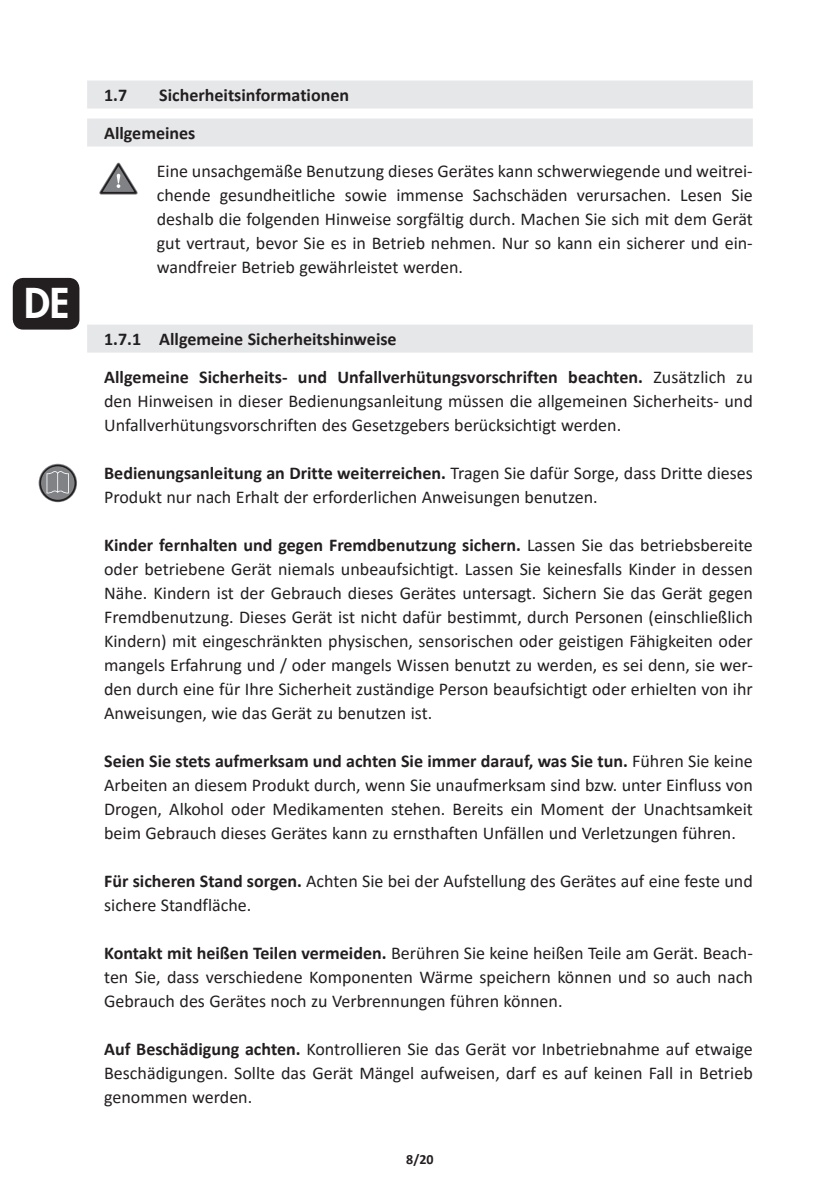
<style>
.page{position:relative;width:840px;height:1191px;background:#fff}
.page>*{position:absolute;margin:0;border:0;box-sizing:border-box;transform-origin:0 0}
.t1{font:800 40px "Futura";color:#fff}
.t2{font:18px/24px "Calibri";color:#231f20;text-align:justify}
.t3{font:700 18px/38px "Calibri";color:#231f20}
.t4{font:700 14px "Calibri";color:#231f20}
.s1{font-weight:400}
.s2{font-weight:700}
</style>
<div class="page">
<div style="left:15px;top:280px;width:62px;height:47px;background:#231f20;border-radius:9px"></div>
<div style="left:13px;top:278px;width:66px;height:51px;border:4px solid #231f20;border-radius:9px"></div>
<div style="left:87px;top:80px;width:665px;height:28px;background:#e6e7e9"></div>
<div style="left:87px;top:118px;width:665px;height:28px;background:#e6e7e9"></div>
<div style="left:87px;top:324px;width:665px;height:28px;background:#e6e7e9"></div>
<svg style="left:99px;top:163px;width:39px;height:32px"></svg>
<div style="left:41px;top:466px;width:33px;height:33px;background:#68686b;border-radius:50%"></div>
<div style="left:39px;top:464px;width:38px;height:38px;border:5px solid #808285;border-radius:50%"></div>
<div style="left:39px;top:465px;width:37px;height:36px;border:3px solid #231f20;border-radius:50%"></div>
<div style="left:41px;top:466px;width:33px;height:34px;background:#808285;border-radius:50%"></div>
<svg style="left:46px;top:471px;width:23px;height:23px"></svg>
<h1 class="t1" style="left:24px;top:277px;width:47px">DE</h1>
<p class="t3" style="left:104px;top:75px;width:246px;text-indent:55px">Sicherheitsinformationen<br>Allgemeines</p>
<p class="t2" style="left:157px;top:158px;width:597px">Eine unsachgemäße Benutzung dieses Gerätes kann schwerwiegende und weitrei&shy;chende gesundheitliche sowie immense Sachschäden verursachen. Lesen Sie deshalb die folgenden Hinweise sorgfältig durch. Machen Sie sich mit dem Gerät gut vertraut, bevor Sie es in Betrieb nehmen. Nur so kann ein sicherer und ein&shy;wandfreier Betrieb gewährleistet werden.</p>
<p class="t3" style="left:104px;top:75px;width:25px">1.7</p>
<p class="t3" style="left:104px;top:319px;width:649px">1.7.1 Allgemeine Sicherheitshinweise<br>Allgemeine Sicherheits- und Unfallverhütungsvorschriften beachten. <span class="s1">Zusätzlich zu</span></p>
<p class="t2" style="left:104px;top:388px;width:649px">den Hinweisen in dieser Bedienungsanleitung müssen die allgemeinen Sicherheits- und<br>Unfallverhütungsvorschriften des Gesetzgebers berücksichtigt werden.</p>
<p class="t2" style="left:104px;top:460px;width:649px"><span class="s2">Bedienungsanleitung an Dritte weiterreichen.</span> Tragen Sie dafür Sorge, dass Dritte dieses<br>Produkt nur nach Erhalt der erforderlichen Anweisungen benutzen.</p>
<p class="t2" style="left:104px;top:532px;width:649px"><span class="s2">Kinder fernhalten und gegen Fremdbenutzung sichern.</span> Lassen Sie das betriebsbereite oder betriebene Gerät niemals unbeaufsichtigt. Lassen Sie keinesfalls Kinder in dessen Nähe. Kindern ist der Gebrauch dieses Gerätes untersagt. Sichern Sie das Gerät gegen Fremdbenutzung. Dieses Gerät ist nicht dafür bestimmt, durch Personen (einschließlich Kindern) mit eingeschränkten physischen, sensorischen oder geistigen Fähigkeiten oder mangels Erfahrung und / oder mangels Wissen benutzt zu werden, es sei denn, sie wer&shy;den durch eine für Ihre Sicherheit zuständige Person beaufsichtigt oder erhielten von ihr Anweisungen, wie das Gerät zu benutzen ist.</p>
<p class="t2" style="left:104px;top:748px;width:649px"><span class="s2">Seien Sie stets aufmerksam und achten Sie immer darauf, was Sie tun.</span> Führen Sie keine Arbeiten an diesem Produkt durch, wenn Sie unaufmerksam sind bzw. unter Einfluss von Drogen, Alkohol oder Medikamenten stehen. Bereits ein Moment der Unachtsamkeit beim Gebrauch dieses Gerätes kann zu ernsthaften Unfällen und Verletzungen führen.</p>
<p class="t2" style="left:104px;top:868px;width:649px"><span class="s2">Für sicheren Stand sorgen.</span> Achten Sie bei der Aufstellung des Gerätes auf eine feste und sichere Standfläche.</p>
<p class="t2" style="left:104px;top:940px;width:649px"><span class="s2">Kontakt mit heißen Teilen vermeiden.</span> Berühren Sie keine heißen Teile am Gerät. Beach&shy;ten Sie, dass verschiedene Komponenten Wärme speichern können und so auch nach Gebrauch des Gerätes noch zu Verbrennungen führen können.</p>
<p class="t2" style="left:104px;top:1036px;width:649px"><span class="s2">Auf Beschädigung achten.</span> Kontrollieren Sie das Gerät vor Inbetriebnahme auf etwaige Beschädigungen. Sollte das Gerät Mängel aufweisen, darf es auf keinen Fall in Betrieb genommen werden.</p>
<p class="t4" style="left:406px;top:1149px;width:29px">8/20</p>
</div>
